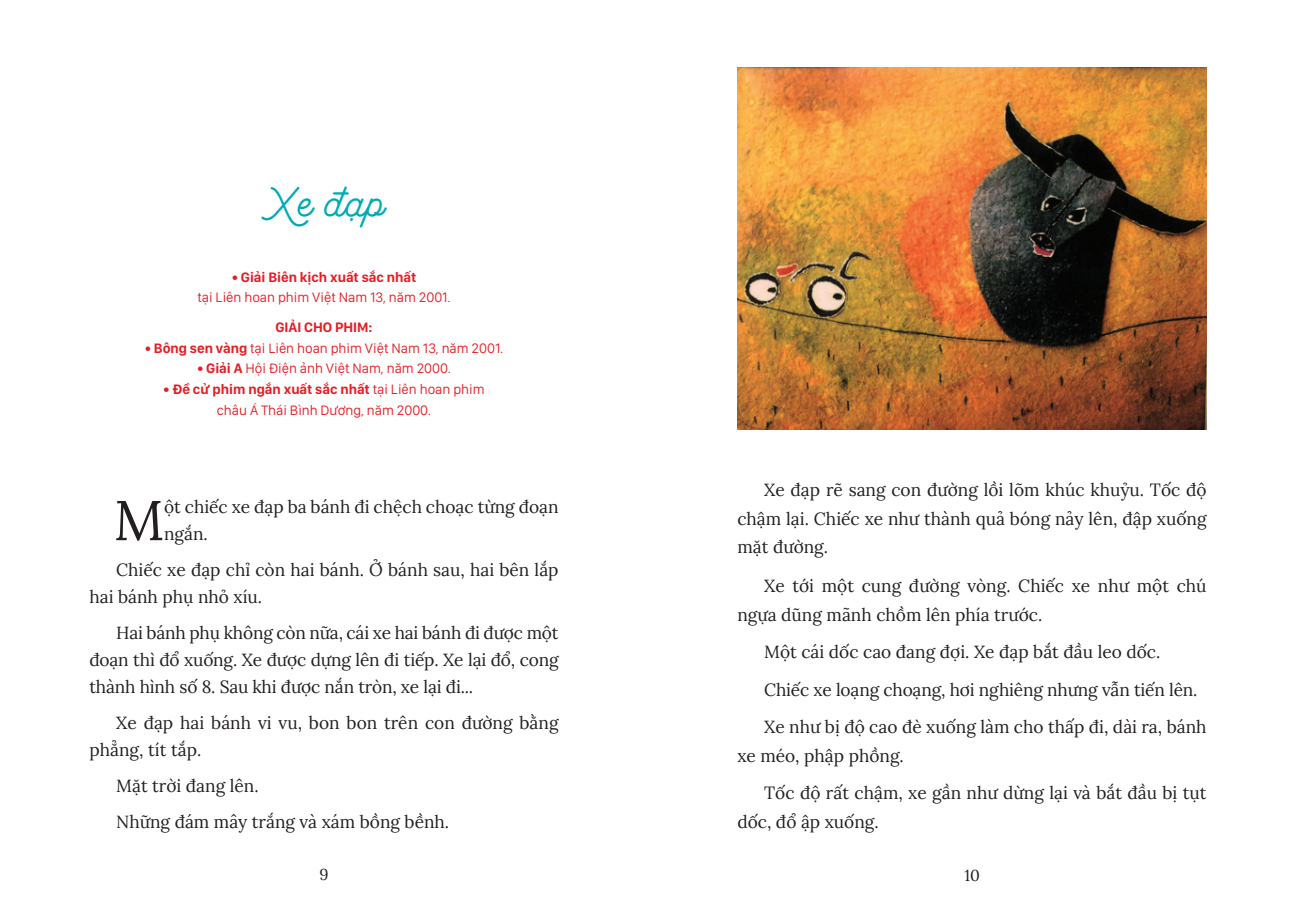
<style>
.page{position:relative;width:1296px;height:917px;background:#fff}
.page>*{position:absolute;margin:0;border:0;box-sizing:border-box;transform-origin:0 0}
.t1{font:55.96px "Lora";color:#231f20}
.t2{font:37.84px "VL Garris";color:#00aab5}
.t3{font:17.64px/26.9px "Lora";color:#231f20}
.t4{font:15.76px "Lora";color:#231f20}
.t5{font:14.2px/20.6px "San Francisco Display";color:#e41f25;text-align:center}
.t6{font:700 14.2px "San Francisco Display";color:#e41f25}
.s1{font-weight:700}
</style>
<div class="page">
<img style="left:737px;top:67px;width:470px;height:362px">
<h2 class="t2" style="left:264px;top:172px;width:122px">Xe đạp</h2>
<p class="t6" style="left:232px;top:268px;width:186px">• Giải Biên kịch xuất sắc nhất</p>
<p class="t5" style="left:197px;top:287px;width:255px">tại Liên hoan phim Việt Nam 13, năm 2001.</p>
<p class="t6" style="left:276px;top:318px;width:98px">GIẢI CHO PHIM:</p>
<p class="t5" style="left:145px;top:337px;width:360px"><span class="s1">• Bông sen vàng</span> tại Liên hoan phim Việt Nam 13, năm 2001.</p>
<p class="t5" style="left:197px;top:357px;width:255px"><span class="s1">• Giải A</span> Hội Điện ảnh Việt Nam, năm 2000.</p>
<p class="t5" style="left:163px;top:378px;width:323px"><span class="s1">• Đề cử phim ngắn xuất sắc nhất</span> tại Liên hoan phim châu Á Thái Bình Dương, năm 2000.</p>
<h1 class="t1" style="left:114px;top:477px;width:52px">M</h1>
<p class="t3" style="left:164px;top:492px;width:396px;line-height:26.8px">ột chiếc xe đạp ba bánh đi chệch choạc từng đoạn ngắn.</p>
<p class="t3" style="left:89px;top:555px;width:471px;text-indent:27px">Chiếc xe đạp chỉ còn hai bánh. Ở bánh sau, hai bên lắp hai bánh phụ nhỏ xíu.</p>
<p class="t3" style="left:89px;top:617px;width:471px;text-align:justify;text-indent:27px">Hai bánh phụ không còn nữa, cái xe hai bánh đi được một đoạn thì đổ xuống. Xe được dựng lên đi tiếp. Xe lại đổ, cong thành hình số 8. Sau khi được nắn tròn, xe lại đi...</p>
<p class="t3" style="left:89px;top:707px;width:471px;text-indent:27px">Xe đạp hai bánh vi vu, bon bon trên con đường bằng phẳng, tít tắp.</p>
<p class="t3" style="left:116px;top:766px;width:335px;line-height:35.9px">Mặt trời đang lên.<br>Những đám mây trắng và xám bồng bềnh.</p>
<p class="t4" style="left:319px;top:862px;width:11px">9</p>
<p class="t3" style="left:737px;top:474px;width:471px;line-height:28.4px;text-align:justify;text-indent:27px">Xe đạp rẽ sang con đường lồi lõm khúc khuỷu. Tốc độ chậm lại. Chiếc xe như thành quả bóng nảy lên, đập xuống mặt đường.</p>
<p class="t3" style="left:737px;top:570px;width:471px;line-height:28.4px;text-indent:27px">Xe tới một cung đường vòng. Chiếc xe như một chú ngựa dũng mãnh chồm lên phía trước.</p>
<p class="t3" style="left:764px;top:632px;width:444px;line-height:37.4px">Một cái dốc cao đang đợi. Xe đạp bắt đầu leo dốc.<br>Chiếc xe loạng choạng, hơi nghiêng nhưng vẫn tiến lên.<br>Xe như bị độ cao đè xuống làm cho thấp đi, dài ra, bánh</p>
<p class="t3" style="left:764px;top:735px;width:444px;line-height:37.4px;text-indent:-27px">xe méo, phập phồng.<br>Tốc độ rất chậm, xe gần như dừng lại và bắt đầu bị tụt</p>
<p class="t3" style="left:737px;top:806px;width:143px">dốc, đổ ập xuống.</p>
<p class="t4" style="left:965px;top:863px;width:17px">10</p>
</div>
